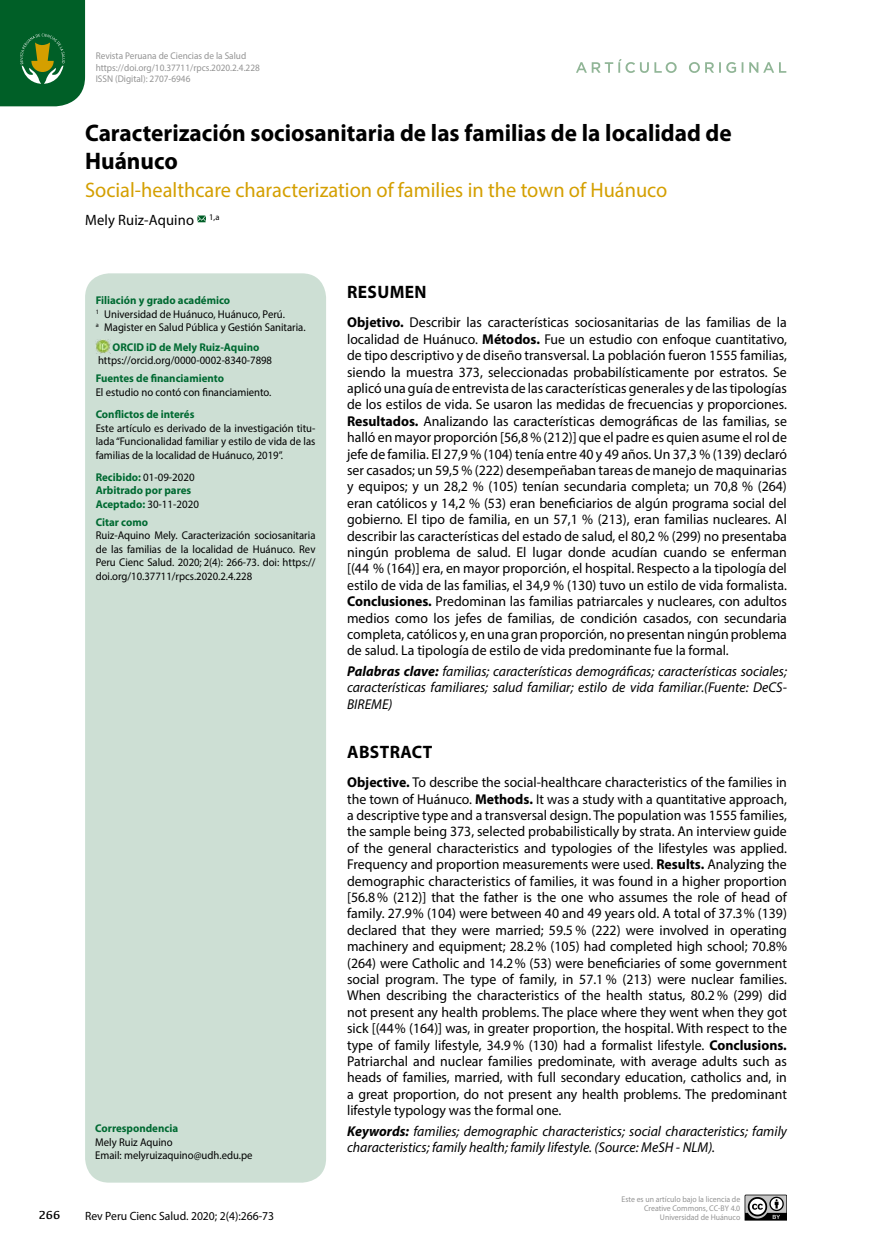
<style>
.page{position:relative;width:872px;height:1255px;background:#fff}
.page>*{position:absolute;margin:0;border:0;box-sizing:border-box;transform-origin:0 0}
.t1{font:700 24px/27.6px "Myriad Pro";color:#000}
.t2{font:21px "Myriad Pro";color:#d49f00}
.t3{font:700 18px "Myriad Pro";letter-spacing:.02em;color:#000}
.t4{font:15px "Myriad Pro";letter-spacing:.01em;color:#000}
.t5{font:14.25px/16.4px "Myriad Pro";color:#000;text-align:justify}
.t6{font:italic 14.25px/16.4px "Myriad Pro";color:#000;text-align:justify}
.t7{font:12px "Myriad Pro";color:#000}
.t8{font:12px "Kefa";color:#000}
.t9{font:11.25px/13.5px "Myriad Pro";color:#000;scale:.95 1}
.t10{font:700 11.25px/13.5px "Myriad Pro";color:#006a32}
.t11{font:9.75px/11.2px "Myriad Pro";color:#949494;scale:.95 1}
.t12{font:8.25px/9px "Myriad Pro";color:#949494;text-align:right;scale:.95 1}
.s1{font-weight:700;color:#006a32}
.s2{font-weight:400;color:#000}
.s3{font-weight:700}
</style>
<div class="page">
<svg style="left:0;top:0;width:85px;height:106px;background:#166930"></svg>
<svg style="left:576px;top:59px;width:210px;height:14px"></svg>
<svg style="left:744px;top:1194px;width:43px;height:26px"></svg>
<div style="left:85px;top:273px;width:241px;height:909px;background:#cddfd4;border-radius:24px"></div>
<svg style="left:197px;top:215px;width:9px;height:7px"></svg>
<img style="left:96px;top:339px;width:14px;height:15px">
<p class="t11" style="left:96px;top:50px;width:174px">Revista Peruana de Ciencias de la Salud https://doi.org/10.37711/rpcs.2020.2.4.228<br>ISSN (Digital): 2707-6946</p>
<h1 class="t1" style="left:85px;top:119px;width:648px">Caracterización sociosanitaria de las familias de la localidad de<br>Huánuco</h1>
<h2 class="t2" style="left:85px;top:177px;width:584px">Social-healthcare characterization of families in the town of Huánuco</h2>
<p class="t4" style="left:85px;top:211px;width:136px">Mely Ruiz-Aquino <sup>1,a</sup></p>
<p class="t9" style="left:96px;top:293px;width:222px"><span class="s1">Filiación y grado académico<br></span><sup>1</sup> Universidad de Huánuco, Huánuco, Perú.<br><sup>a</sup> Magister en Salud Pública y Gestión Sanitaria.</p>
<p class="t10" style="left:113px;top:340px;width:148px">ORCID iD de Mely Ruiz-Aquino</p>
<p class="t9" style="left:98px;top:354px;width:185px">https://orcid.org/0000-0002-8340-7898</p>
<p class="t10" style="left:96px;top:371px;width:130px">Fuentes de financiamiento</p>
<p class="t9" style="left:96px;top:385px;width:186px">El estudio no contó con financiamiento.</p>
<p class="t10" style="left:96px;top:407px;width:100px">Conflictos de interés</p>
<p class="t9" style="left:96px;top:421px;width:233px;text-align:justify">Este artículo es derivado de la investigación titu&shy;lada “Funcionalidad familiar y estilo de vida de las familias de la localidad de Huánuco, 2019”.</p>
<p class="t10" style="left:96px;top:470px;width:105px">Recibido: <span class="s2">01-09-2020<br></span>Arbitrado por pares<br>Aceptado: <span class="s2">30-11-2020</span></p>
<p class="t10" style="left:96px;top:514px;width:54px">Citar como</p>
<p class="t9" style="left:96px;top:528px;width:233px;text-align:justify">Ruiz-Aquino Mely. Caracterización sociosanitaria de las familias de la localidad de Huánuco. Rev Peru Cienc Salud. 2020; 2(4): 266-73. doi: https:// doi.org/10.37711/rpcs.2020.2.4.228</p>
<p class="t10" style="left:95px;top:1121px;width:84px">Correspondencia</p>
<p class="t9" style="left:95px;top:1134px;width:167px">Mely Ruiz Aquino<br>Email: melyruizaquino@udh.edu.pe</p>
<p class="t8" style="left:39px;top:1207px;width:23px">266</p>
<p class="t7" style="left:85px;top:1208px;width:191px">Rev Peru Cienc Salud. 2020; 2(4):266-73</p>
<p class="t3" style="left:347px;top:280px;width:81px">RESUMEN</p>
<p class="t5" style="left:347px;top:314px;width:441px"><span class="s3">Objetivo.</span> Describir las características sociosanitarias de las familias de la localidad de Huánuco. <span class="s3">Métodos.</span> Fue un estudio con enfoque cuantitativo, de tipo descriptivo y de diseño transversal. La población fueron 1555 familias, siendo la muestra 373, seleccionadas probabilísticamente por estratos. Se aplicó una guía de entrevista de las características generales y de las tipologías de los estilos de vida. Se usaron las medidas de frecuencias y proporciones.<br><span class="s3">Resultados.</span> Analizando las características demográficas de las familias, se halló en mayor proporción [56,8 % (212)] que el padre es quien asume el rol de jefe de familia. El 27,9 % (104) tenía entre 40 y 49 años. Un 37,3 % (139) declaró ser casados; un 59,5 % (222) desempeñaban tareas de manejo de maquinarias y equipos; y un 28,2 % (105) tenían secundaria completa; un 70,8 % (264) eran católicos y 14,2 % (53) eran beneficiarios de algún programa social del gobierno. El tipo de familia, en un 57,1 % (213), eran familias nucleares. Al describir las características del estado de salud, el 80,2 % (299) no presentaba ningún problema de salud. El lugar donde acudían cuando se enferman [(44 % (164)] era, en mayor proporción, el hospital. Respecto a la tipología del estilo de vida de las familias, el 34,9 % (130) tuvo un estilo de vida formalista.<br><span class="s3">Conclusiones.</span> Predominan las familias patriarcales y nucleares, con adultos medios como los jefes de familias, de condición casados, con secundaria completa, católicos y, en una gran proporción, no presentan ningún problema de salud. La tipología de estilo de vida predominante fue la formal.</p>
<p class="t6" style="left:347px;top:663px;width:441px"><span class="s3">Palabras clave:</span> familias; características demográficas; características sociales; características familiares; salud familiar; estilo de vida familiar.(Fuente: DeCS-BIREME)</p>
<p class="t3" style="left:347px;top:740px;width:87px">ABSTRACT</p>
<p class="t5" style="left:347px;top:774px;width:441px"><span class="s3">Objective.</span> To describe the social-healthcare characteristics of the families in the town of Huánuco. <span class="s3">Methods.</span> It was a study with a quantitative approach, a descriptive type and a transversal design. The population was 1555 families, the sample being 373, selected probabilistically by strata. An interview guide of the general characteristics and typologies of the lifestyles was applied.<br>Frequency and proportion measurements were used. <span class="s3">Results.</span> Analyzing the demographic characteristics of families, it was found in a higher proportion [56.8% (212)] that the father is the one who assumes the role of head of family. 27.9% (104) were between 40 and 49 years old. A total of 37.3% (139) declared that they were married; 59.5 % (222) were involved in operating machinery and equipment; 28.2% (105) had completed high school; 70.8% (264) were Catholic and 14.2% (53) were beneficiaries of some government social program. The type of family, in 57.1 % (213) were nuclear families.<br>When describing the characteristics of the health status, 80.2 % (299) did not present any health problems. The place where they went when they got sick [(44% (164)] was, in greater proportion, the hospital. With respect to the type of family lifestyle, 34.9% (130) had a formalist lifestyle. <span class="s3">Conclusions.<br></span>Patriarchal and nuclear families predominate, with average adults such as heads of families, married, with full secondary education, catholics and, in a great proportion, do not present any health problems. The predominant lifestyle typology was the formal one.</p>
<p class="t6" style="left:347px;top:1122px;width:441px"><span class="s3">Keywords:</span> families; demographic characteristics; social characteristics; family characteristics; family health; family lifestyle. (Source: MeSH - NLM).</p>
<p class="t12" style="left:621px;top:1194px;width:126px">Este es un artículo bajo la licencia de<br>Creative Commons, CC-BY 4.0<br>Universidad de Huánuco</p>
</div>
